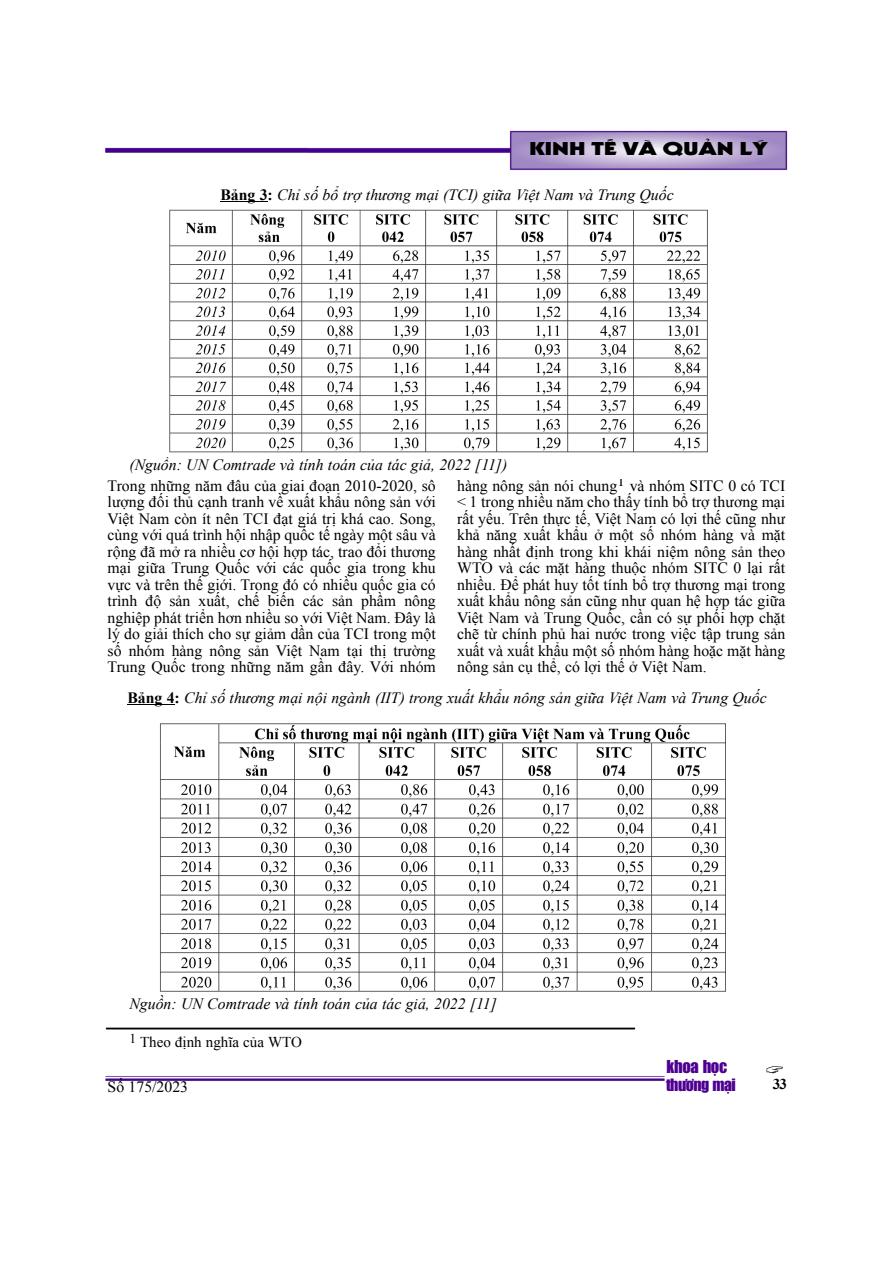
<style>
.page{position:relative;width:893px;height:1263px;background:#fff}
.page>*{position:absolute;margin:0;border:0;box-sizing:border-box;transform-origin:0 0}
.t1{font:18px "UTM Kabel KT";color:#000;scale:1.45 1}
.t2{font:16.5px "UTM Impact";letter-spacing:-.02em;color:#4e0091}
.t3{font:15.75px/16.5px "Times New Roman";color:#000;text-align:justify}
.t4{font:italic 15.75px "Times New Roman";color:#000}
.t5{font:15.75px "UTM Impact";letter-spacing:-.035em;color:#4e0091}
.t6{font:15px "Times New Roman";color:#000}
.t7{font:700 15px "Times New Roman";color:#000}
.s1{font-weight:700;font-style:normal}
</style>
<div class="page">
<img style="left:105px;top:1076px;width:560px;height:5px">
<img style="left:509px;top:130px;width:279px;height:40px">
<img style="left:105px;top:147px;width:409px;height:7px">
<div style="left:664px;top:1077px;width:82px;height:26px;background:#fff"></div>
<hr style="left:220px;top:201px;width:47px;height:1px;background:#000">
<img style="left:169px;top:209px;width:539px;height:244px">
<img style="left:105px;top:1027px;width:531px;height:3px">
<hr style="left:127px;top:704px;width:48px;height:1px;background:#000">
<img style="left:160px;top:723px;width:566px;height:269px">
<p class="t1" style="left:529px;top:137px;width:166px">KINH TẾ VÀ QUẢN LÝ</p>
<p class="t4" style="left:220px;top:186px;width:455px"><span class="s1">Bảng 3:</span> Chỉ số bổ trợ thương mại (TCI) giữa Việt Nam và Trung Quốc</p>
<p class="t4" style="left:129px;top:456px;width:379px">(Nguồn: UN Comtrade và tính toán của tác giả, 2022 [11])</p>
<p class="t3" style="left:108px;top:477px;width:330px">Trong những năm đầu của giai đoạn 2010-2020, số lượng đối thủ cạnh tranh về xuất khẩu nông sản với Việt Nam còn ít nên TCI đạt giá trị khá cao. Song, cùng với quá trình hội nhập quốc tế ngày một sâu và rộng đã mở ra nhiều cơ hội hợp tác, trao đổi thương mại giữa Trung Quốc với các quốc gia trong khu vực và trên thế giới. Trong đó có nhiều quốc gia có trình độ sản xuất, chế biến các sản phầm nông nghiệp phát triển hơn nhiều so với Việt Nam. Đây là lý do giải thích cho sự giảm dần của TCI trong một số nhóm hàng nông sản Việt Nam tại thị trường Trung Quốc trong những năm gần đây. Với nhóm</p>
<p class="t3" style="left:457px;top:477px;width:330px">hàng nông sản nói chung1 và nhóm SITC 0 có TCI &lt; 1 trong nhiều năm cho thấy tính bổ trợ thương mại rất yếu. Trên thực tế, Việt Nam có lợi thế cũng như khả năng xuất khẩu ở một số nhóm hàng và mặt hàng nhất định trong khi khái niệm nông sản theo WTO và các mặt hàng thuộc nhóm SITC 0 lại rất nhiều. Để phát huy tốt tính bổ trợ thương mại trong xuất khẩu nông sản cũng như quan hệ hợp tác giữa Việt Nam và Trung Quốc, cần có sự phối hợp chặt chẽ từ chính phủ hai nước trong việc tập trung sản xuất và xuất khẩu một số nhóm hàng hoặc mặt hàng nông sản cụ thể, có lợi thế ở Việt Nam.</p>
<p class="t4" style="left:127px;top:689px;width:640px"><span class="s1">Bảng 4:</span> Chỉ số thương mại nội ngành (IIT) trong xuất khẩu nông sản giữa Việt Nam và Trung Quốc</p>
<p class="t4" style="left:129px;top:995px;width:369px">Nguồn: UN Comtrade và tính toán của tác giả, 2022 [11]</p>
<p class="t6" style="left:129px;top:1034px;width:174px"><sup>1</sup> Theo định nghĩa của WTO</p>
<p class="t3" style="left:108px;top:1079px;width:82px">Số 175/2023</p>
<p class="t2" style="left:666px;top:1055px;width:62px">khoa học</p>
<p class="t5" style="left:666px;top:1074px;width:71px">thương mại</p>
<p class="t7" style="left:772px;top:1076px;width:16px">33</p>
</div>
